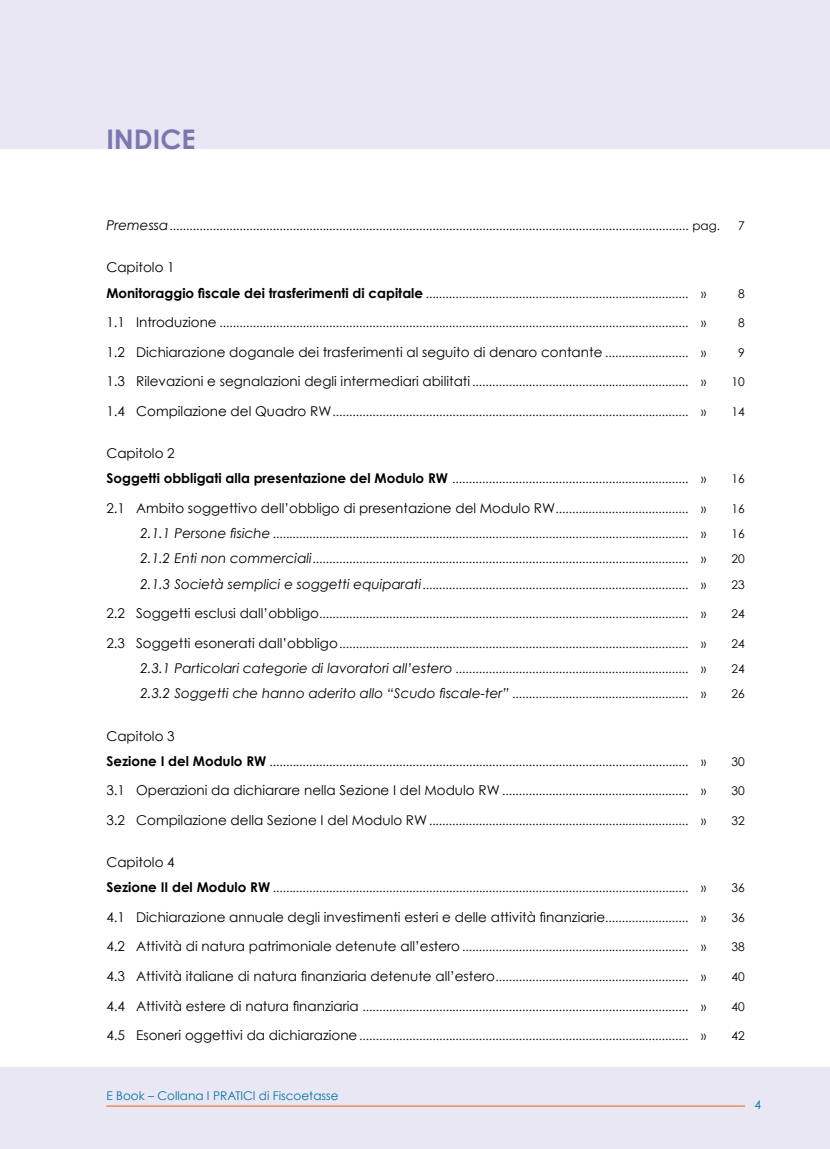
<style>
.page{position:relative;width:830px;height:1149px;background:#fff}
.page>*{position:absolute;margin:0;border:0;box-sizing:border-box;transform-origin:0 0}
.t1{font:700 27px "Century Gothic";color:#7b78b1}
.t2{font:13.5px "Century Gothic";color:#000}
.t3{font:12px "Century Gothic";color:#000}
.t4{font:12px "Century Gothic";color:#0074a6}
.s1{font-style:italic;font-size:13.5px}
.s2{font-weight:700;font-size:13.5px}
.s3{font-size:13.5px}
.s4{font-size:12px}
</style>
<div class="page">
<div style="left:0;top:0;width:829px;height:149px;background:#e9e7f4"></div>
<div style="left:0;top:1067px;width:829px;height:81px;background:#e9e7f4"></div>
<hr style="left:106px;top:1105px;width:638px;height:1px;background:#ea5b12">
<h1 class="t1" style="left:106px;top:122px;width:91px">INDICE</h1>
<p class="t3" style="left:106px;top:218px;width:615px"><span class="s1">Premessa</span>............................................................................................................................................................ pag.</p>
<p class="t3" style="left:737px;top:218px;width:8px">7</p>
<p class="t2" style="left:106px;top:259px;width:70px">Capitolo 1</p>
<p class="t3" style="left:106px;top:286px;width:601px"><span class="s2">Monitoraggio fiscale dei trasferimenti di capitale</span> ............................................................................... »</p>
<p class="t3" style="left:737px;top:286px;width:8px">8</p>
<p class="t3" style="left:106px;top:315px;width:601px"><span class="s3">1.1 Introduzione</span> ............................................................................................................................................. »</p>
<p class="t3" style="left:737px;top:315px;width:8px">8</p>
<p class="t2" style="left:106px;top:343px;width:601px">1.2 Dichiarazione doganale dei trasferimenti al seguito di denaro contante <span class="s4">......................... »</span></p>
<p class="t3" style="left:737px;top:345px;width:8px">9</p>
<p class="t3" style="left:106px;top:374px;width:601px"><span class="s3">1.3 Rilevazioni e segnalazioni degli intermediari abilitati</span> ................................................................. »</p>
<p class="t3" style="left:731px;top:374px;width:15px">10</p>
<p class="t3" style="left:106px;top:404px;width:601px"><span class="s3">1.4 Compilazione del Quadro rw</span>........................................................................................................... »</p>
<p class="t3" style="left:731px;top:404px;width:15px">14</p>
<p class="t2" style="left:106px;top:444px;width:70px">Capitolo 2</p>
<p class="t3" style="left:106px;top:471px;width:601px"><span class="s2">Soggetti obbligati alla presentazione del Modulo RW</span> ....................................................................... »</p>
<p class="t3" style="left:731px;top:471px;width:15px">16</p>
<p class="t2" style="left:106px;top:499px;width:601px">2.1 Ambito soggettivo dell’obbligo di presentazione del Modulo rw<span class="s4">........................................ »</span></p>
<p class="t3" style="left:731px;top:501px;width:15px">16</p>
<p class="t3" style="left:140px;top:526px;width:567px"><span class="s1">2.1.1 Persone fisiche</span> ............................................................................................................................. »</p>
<p class="t3" style="left:731px;top:526px;width:15px">16</p>
<p class="t3" style="left:140px;top:551px;width:567px"><span class="s1">2.1.2 Enti non commerciali</span>................................................................................................................. »</p>
<p class="t3" style="left:731px;top:551px;width:15px">20</p>
<p class="t3" style="left:140px;top:576px;width:567px"><span class="s1">2.1.3 Società semplici e soggetti equiparati</span>................................................................................ »</p>
<p class="t3" style="left:731px;top:576px;width:15px">23</p>
<p class="t3" style="left:106px;top:606px;width:601px"><span class="s3">2.2 Soggetti esclusi dall’obbligo</span>............................................................................................................... »</p>
<p class="t3" style="left:731px;top:606px;width:15px">24</p>
<p class="t3" style="left:106px;top:635px;width:601px"><span class="s3">2.3 Soggetti esonerati dall’obbligo</span>......................................................................................................... »</p>
<p class="t3" style="left:731px;top:635px;width:15px">24</p>
<p class="t3" style="left:140px;top:661px;width:567px"><span class="s1">2.3.1 Particolari categorie di lavoratori all’estero</span> ...................................................................... »</p>
<p class="t3" style="left:731px;top:661px;width:15px">24</p>
<p class="t3" style="left:140px;top:686px;width:567px"><span class="s1">2.3.2 Soggetti che hanno aderito allo “Scudo fiscale-ter”</span> ..................................................... »</p>
<p class="t3" style="left:731px;top:686px;width:15px">26</p>
<p class="t2" style="left:106px;top:727px;width:70px">Capitolo 3</p>
<p class="t3" style="left:106px;top:753px;width:601px"><span class="s2">Sezione I del Modulo RW</span> .............................................................................................................................. »</p>
<p class="t3" style="left:731px;top:753px;width:15px">30</p>
<p class="t3" style="left:106px;top:783px;width:601px"><span class="s3">3.1 Operazioni da dichiarare nella Sezione I del Modulo RW</span> ........................................................ »</p>
<p class="t3" style="left:731px;top:783px;width:15px">30</p>
<p class="t3" style="left:106px;top:812px;width:601px"><span class="s3">3.2 Compilazione della Sezione I del Modulo rw</span>.............................................................................. »</p>
<p class="t3" style="left:731px;top:812px;width:15px">32</p>
<p class="t2" style="left:106px;top:853px;width:70px">Capitolo 4</p>
<p class="t3" style="left:106px;top:880px;width:601px"><span class="s2">Sezione II del Modulo RW</span> ............................................................................................................................. »</p>
<p class="t3" style="left:731px;top:880px;width:15px">36</p>
<p class="t2" style="left:106px;top:908px;width:601px">4.1 Dichiarazione annuale degli investimenti esteri e delle attività finanziarie<span class="s4">......................... »</span></p>
<p class="t3" style="left:731px;top:910px;width:15px">36</p>
<p class="t3" style="left:106px;top:939px;width:601px"><span class="s3">4.2 Attività di natura patrimoniale detenute all’estero</span> .................................................................... »</p>
<p class="t3" style="left:731px;top:939px;width:15px">38</p>
<p class="t3" style="left:106px;top:969px;width:601px"><span class="s3">4.3 Attività italiane di natura finanziaria detenute all’estero</span>.......................................................... »</p>
<p class="t3" style="left:731px;top:969px;width:15px">40</p>
<p class="t3" style="left:106px;top:998px;width:601px"><span class="s3">4.4 Attività estere di natura finanziaria</span> .................................................................................................. »</p>
<p class="t3" style="left:731px;top:998px;width:15px">40</p>
<p class="t3" style="left:106px;top:1028px;width:601px"><span class="s3">4.5 Esoneri oggettivi da dichiarazione</span>................................................................................................... »</p>
<p class="t3" style="left:731px;top:1028px;width:15px">42</p>
<p class="t4" style="left:106px;top:1088px;width:234px">E Book – Collana I PRATICI di Fiscoetasse</p>
<p class="t4" style="left:754px;top:1097px;width:8px">4</p>
</div>
